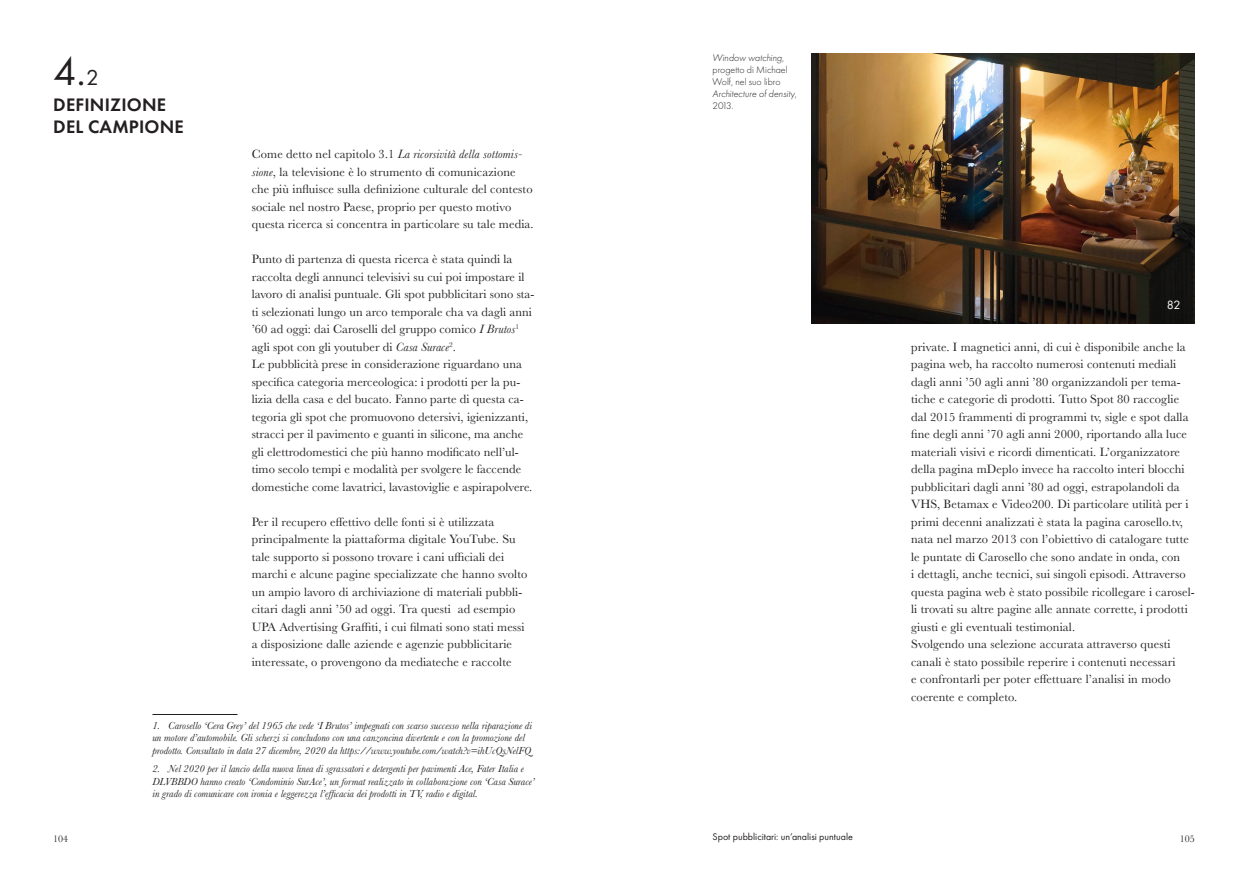
<style>
.page{position:relative;width:1248px;height:886px;background:#fff}
.page>*{position:absolute;margin:0;border:0;box-sizing:border-box;transform-origin:0 0}
.t1{font:41.25px "Futura PT";color:#231f20}
.Titoli_01_01{font:600 18.75px "Futura PT";letter-spacing:.01em;color:#231f20}
.Stile_di_paragrafo{font:12.5px/17.5px "Baskerville";letter-spacing:.01em;color:#231f20}
.Numero_immagini{font:12.5px "Futura PT";color:#fff}
.note_a_piè_di_pagina{font:italic 10.62px/12.8px "Baskerville";color:#231f20}
.Didascalie{font:300 10px/12px "Futura PT";color:#231f20}
.Titoli_01{font:10px "Futura PT";color:#231f20}
.t2{font:10px "Baskerville";color:#231f20}
.s1{font-size:22.5px}
.s2{font-style:italic}
</style>
<div class="page">
<hr style="left:152px;top:714px;width:85px;height:1px;background:#231f20">
<img style="left:811px;top:53px;width:383px;height:270px">
<p class="t1" style="left:53px;top:46px;width:47px">4.<span class="s1">2</span></p>
<p class="Titoli_01_01" style="left:53px;top:93px;width:114px">DEFINIZIONE</p>
<p class="Titoli_01_01" style="left:53px;top:115px;width:132px">DEL CAMPIONE</p>
<p class="Stile_di_paragrafo" style="left:252px;top:146px;width:283px">Come detto nel capitolo 3.1 <span class="s2">La ricorsività della sottomis&shy;sione</span>, la televisione è lo strumento di comunicazione che più influisce sulla definizione culturale del contesto sociale nel nostro Paese, proprio per questo motivo questa ricerca si concentra in particolare su tale media.</p>
<p class="Stile_di_paragrafo" style="left:252px;top:251px;width:284px">Punto di partenza di questa ricerca è stata quindi la raccolta degli annunci televisivi su cui poi impostare il lavoro di analisi puntuale. Gli spot pubblicitari sono sta&shy;ti selezionati lungo un arco temporale cha va dagli anni ’60 ad oggi: dai Caroselli del gruppo comico <span class="s2">I Brutos</span><sup>1 </sup>agli spot con gli youtuber di <span class="s2">Casa Surace</span><sup>2</sup>.</p>
<p class="Stile_di_paragrafo" style="left:252px;top:356px;width:282px">Le pubblicità prese in considerazione riguardano una specifica categoria merceologica: i prodotti per la pu&shy;lizia della casa e del bucato. Fanno parte di questa ca&shy;tegoria gli spot che promuovono detersivi, igienizzanti, stracci per il pavimento e guanti in silicone, ma anche gli elettrodomestici che più hanno modificato nell’ul&shy;timo secolo tempi e modalità per svolgere le faccende domestiche come lavatrici, lavastoviglie e aspirapolvere.</p>
<p class="Stile_di_paragrafo" style="left:252px;top:513px;width:277px">Per il recupero effettivo delle fonti si è utilizzata principalmente la piattaforma digitale YouTube. Su tale supporto si possono trovare i cani ufficiali dei marchi e alcune pagine specializzate che hanno svolto un ampio lavoro di archiviazione di materiali pubbli&shy;citari dagli anni ’50 ad oggi. Tra questi ad esempio UPA Advertising Graffiti, i cui filmati sono stati messi a disposizione dalle aziende e agenzie pubblicitarie interessate, o provengono da mediateche e raccolte</p>
<p class="note_a_piè_di_pagina" style="left:152px;top:719px;width:381px">1. Carosello ‘Cera Grey’ del 1965 che vede ‘I Brutos’ impegnati con scarso successo nella riparazione di un motore d’automobile. Gli scherzi si concludono con una canzoncina divertente e con la promozione del prodotto. Consultato in data 27 dicembre, 2020 da https://www.youtube.com/watch?v=ihUcQsNelFQ</p>
<p class="note_a_piè_di_pagina" style="left:152px;top:762px;width:383px">2. Nel 2020 per il lancio della nuova linea di sgrassatori e detergenti per pavimenti Ace, Fater Italia e<br>DLVBBDO hanno creato ‘Condominio SurAce’, un format realizzato in collaborazione con ‘Casa Surace’ in grado di comunicare con ironia e leggerezza l’efficacia dei prodotti in TV, radio e digital.</p>
<p class="Didascalie" style="left:712px;top:52px;width:86px"><span class="s2">Window watching</span>, progetto di Michael<br>Wolf, nel suo libro<br><span class="s2">Architecture of density</span>,<br>2013.</p>
<p class="Numero_immagini" style="left:1166px;top:298px;width:15px">82</p>
<p class="Stile_di_paragrafo" style="left:911px;top:338px;width:285px">private. I magnetici anni, di cui è disponibile anche la pagina web, ha raccolto numerosi contenuti mediali dagli anni ’50 agli anni ’80 organizzandoli per tema&shy;tiche e categorie di prodotti. Tutto Spot 80 raccoglie dal 2015 frammenti di programmi tv, sigle e spot dalla fine degli anni ’70 agli anni 2000, riportando alla luce materiali visivi e ricordi dimenticati. L’organizzatore della pagina mDeplo invece ha raccolto interi blocchi pubblicitari dagli anni ’80 ad oggi, estrapolandoli da VHS, Betamax e Video200. Di particolare utilità per i primi decenni analizzati è stata la pagina carosello.tv, nata nel marzo 2013 con l’obiettivo di catalogare tutte le puntate di Carosello che sono andate in onda, con<br>i dettagli, anche tecnici, sui singoli episodi. Attraverso questa pagina web è stato possibile ricollegare i carosel&shy;li trovati su altre pagine alle annate corrette, i prodotti giusti e gli eventuali testimonial.</p>
<p class="Stile_di_paragrafo" style="left:911px;top:636px;width:266px">Svolgendo una selezione accurata attraverso questi canali è stato possibile reperire i contenuti necessari e confrontarli per poter effettuare l’analisi in modo coerente e completo.</p>
<p class="Titoli_01" style="left:712px;top:831px;width:142px">Spot pubblicitari: un’analisi puntuale</p>
<p class="t2" style="left:53px;top:832px;width:16px">104</p>
<p class="t2" style="left:1179px;top:832px;width:16px">105</p>
</div>
